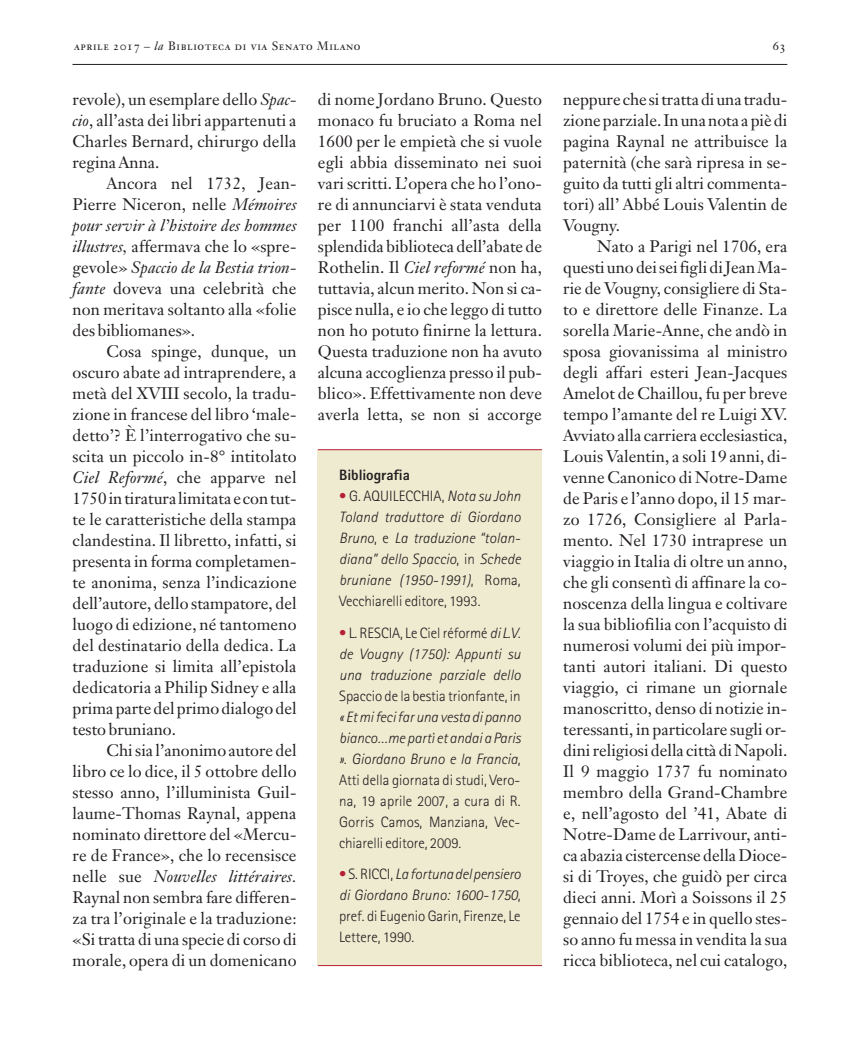
<style>
.page{position:relative;width:851px;height:1063px;background:#fff}
.page>*{position:absolute;margin:0;border:0;box-sizing:border-box;transform-origin:0 0}
.t1{font:16.5px/21px "Janson Text";letter-spacing:.01em;color:#231f20;text-align:justify}
.t2{font:300 15px/21px "Rotis Sans Serif";letter-spacing:-.005em;color:#231f20;text-align:justify}
.t3{font:italic 300 15px/21px "Rotis Sans Serif";letter-spacing:.005em;color:#231f20;text-align:justify}
.t4{font:800 15px "Rotis Sans Serif";letter-spacing:-.005em;color:#231f20}
.t5{font:12px "Janson Text Roman SC";letter-spacing:.05em;color:#231f20}
.s1{font-family:"Janson Text Italic Os F"}
.s2{font-style:italic}
.s3{font-style:normal;color:#b61f38}
.s4{font-style:normal}
.s5{color:#b61f38}
</style>
<div class="page">
<hr style="left:72px;top:64px;width:715px;height:1px;background:#231f20">
<div style="left:318px;top:450px;width:224px;height:516px;background:#efebd1"></div>
<hr style="left:318px;top:449px;width:224px;height:1px;background:#b61f38">
<hr style="left:318px;top:965px;width:224px;height:1px;background:#b61f38">
<p class="t5" style="left:74px;top:40px;width:288px">aprile 2017 – <span class="s1">la</span> Biblioteca di via Senato Milano</p>
<p class="t5" style="left:772px;top:40px;width:15px">63</p>
<p class="t1" style="left:72px;top:90px;width:225px">revole), un esemplare dello <span class="s2">Spac&shy;cio</span>, all’asta dei libri appartenuti a Charles Bernard, chirurgo della regina Anna.</p>
<p class="t1" style="left:72px;top:174px;width:225px;text-indent:34px">Ancora nel 1732, Jean-Pierre Niceron, nelle <span class="s2">Mémoires pour servir à l’histoire des hommes illustres,</span> affermava che lo «spre&shy;gevole» <span class="s2">Spaccio de la Bestia trion&shy;fante</span> doveva una celebrità che non meritava soltanto alla «folie des bibliomanes».</p>
<p class="t1" style="left:72px;top:342px;width:225px;text-indent:34px">Cosa spinge, dunque, un oscuro abate ad intraprendere, a metà del XVIII secolo, la tradu&shy;zione in francese del libro ‘male&shy;detto’? È l’interrogativo che su&shy;scita un piccolo in-8° intitolato <span class="s2">Ciel Reformé</span>, che apparve nel 1750 in tiratura limitata e con tut&shy;te le caratteristiche della stampa clandestina. Il libretto, infatti, si presenta in forma completamen&shy;te anonima, senza l’indicazione dell’autore, dello stampatore, del luogo di edizione, né tantomeno del destinatario della dedica. La traduzione si limita all’epistola dedicatoria a Philip Sidney e alla prima parte del primo dialogo del testo bruniano.</p>
<p class="t1" style="left:72px;top:741px;width:225px;text-indent:34px">Chi sia l’anonimo autore del libro ce lo dice, il 5 ottobre dello stesso anno, l’illuminista Guil&shy;laume-Thomas Raynal, appena nominato direttore del «Mercu&shy;re de France», che lo recensisce nelle sue <span class="s2">Nouvelles littéraires.<br></span>Raynal non sembra fare differen&shy;za tra l’originale e la traduzione: «Si tratta di una specie di corso di morale, opera di un domenicano</p>
<p class="t1" style="left:318px;top:90px;width:225px">di nome Jordano Bruno. Questo monaco fu bruciato a Roma nel 1600 per le empietà che si vuole egli abbia disseminato nei suoi vari scritti. L’opera che ho l’ono&shy;re di annunciarvi è stata venduta per 1100 franchi all’asta della splendida biblioteca dell’abate de Rothelin. Il <span class="s2">Ciel reformé</span> non ha, tuttavia, alcun merito. Non si ca&shy;pisce nulla, e io che leggo di tutto non ho potuto finirne la lettura.<br>Questa traduzione non ha avuto alcuna accoglienza presso il pub&shy;blico». Effettivamente non deve averla letta, se non si accorge</p>
<p class="t1" style="left:563px;top:90px;width:225px">neppure che si tratta di una tradu&shy;zione parziale. In una nota a piè di pagina Raynal ne attribuisce la paternità (che sarà ripresa in se&shy;guito da tutti gli altri commenta&shy;tori) all’ Abbé Louis Valentin de Vougny.</p>
<p class="t1" style="left:563px;top:237px;width:225px;text-indent:34px">Nato a Parigi nel 1706, era questi uno dei sei figli di Jean Ma&shy;rie de Vougny, consigliere di Sta&shy;to e direttore delle Finanze. La sorella Marie-Anne, che andò in sposa giovanissima al ministro degli affari esteri Jean-Jacques Amelot de Chaillou, fu per breve tempo l’amante del re Luigi XV.<br>Avviato alla carriera ecclesiastica, Louis Valentin, a soli 19 anni, di&shy;venne Canonico di Notre-Dame de Paris e l’anno dopo, il 15 mar&shy;zo 1726, Consigliere al Parla&shy;mento. Nel 1730 intraprese un viaggio in Italia di oltre un anno, che gli consentì di affinare la co&shy;noscenza della lingua e coltivare la sua bibliofilia con l’acquisto di numerosi volumi dei più impor&shy;tanti autori italiani. Di questo viaggio, ci rimane un giornale manoscritto, denso di notizie in&shy;teressanti, in particolare sugli or&shy;dini religiosi della città di Napoli.<br>Il 9 maggio 1737 fu nominato membro della Grand-Chambre e, nell’agosto del ’41, Abate di Notre-Dame de Larrivour, anti&shy;ca abazia cistercense della Dioce&shy;si di Troyes, che guidò per circa dieci anni. Morì a Soissons il 25 gennaio del 1754 e in quello stes&shy;so anno fu messa in vendita la sua ricca biblioteca, nel cui catalogo,</p>
<p class="t4" style="left:339px;top:470px;width:72px">Bibliografia</p>
<p class="t3" style="left:339px;top:487px;width:183px"><span class="s3">•</span> <span class="s4">G. AQUILECCHIA,</span> Nota su John Toland traduttore di Giordano Bruno<span class="s4">, e</span> La traduzione “tolan&shy;diana” dello Spaccio<span class="s4">, in</span> Schede bruniane (1950-1991)<span class="s4">, Roma, Vecchiarelli editore, 1993.</span></p>
<p class="t3" style="left:339px;top:624px;width:183px"><span class="s3">•</span> <span class="s4">L. RESCIA, Le Ciel réformé</span> di L.V. de Vougny (1750): Appunti su una traduzione parziale dello</p>
<p class="t2" style="left:339px;top:687px;width:183px">Spaccio de la bestia trionfante, in</p>
<p class="t2" style="left:339px;top:708px;width:183px"><span class="s2">« Et mi feci far una vesta di panno bianco…me partì et andai a Paris ». Giordano Bruno e la Francia</span>, Atti della giornata di studi, Vero&shy;na, 19 aprile 2007, a cura di R.<br>Gorris Camos, Manziana, Vec&shy;chiarelli editore, 2009.</p>
<p class="t2" style="left:339px;top:865px;width:183px"><span class="s5">•</span> S. RICCI, <span class="s2">La fortuna del pensiero di Giordano Bruno: 1600-1750</span>, pref. di Eugenio Garin, Firenze, Le Lettere, 1990.</p>
</div>
